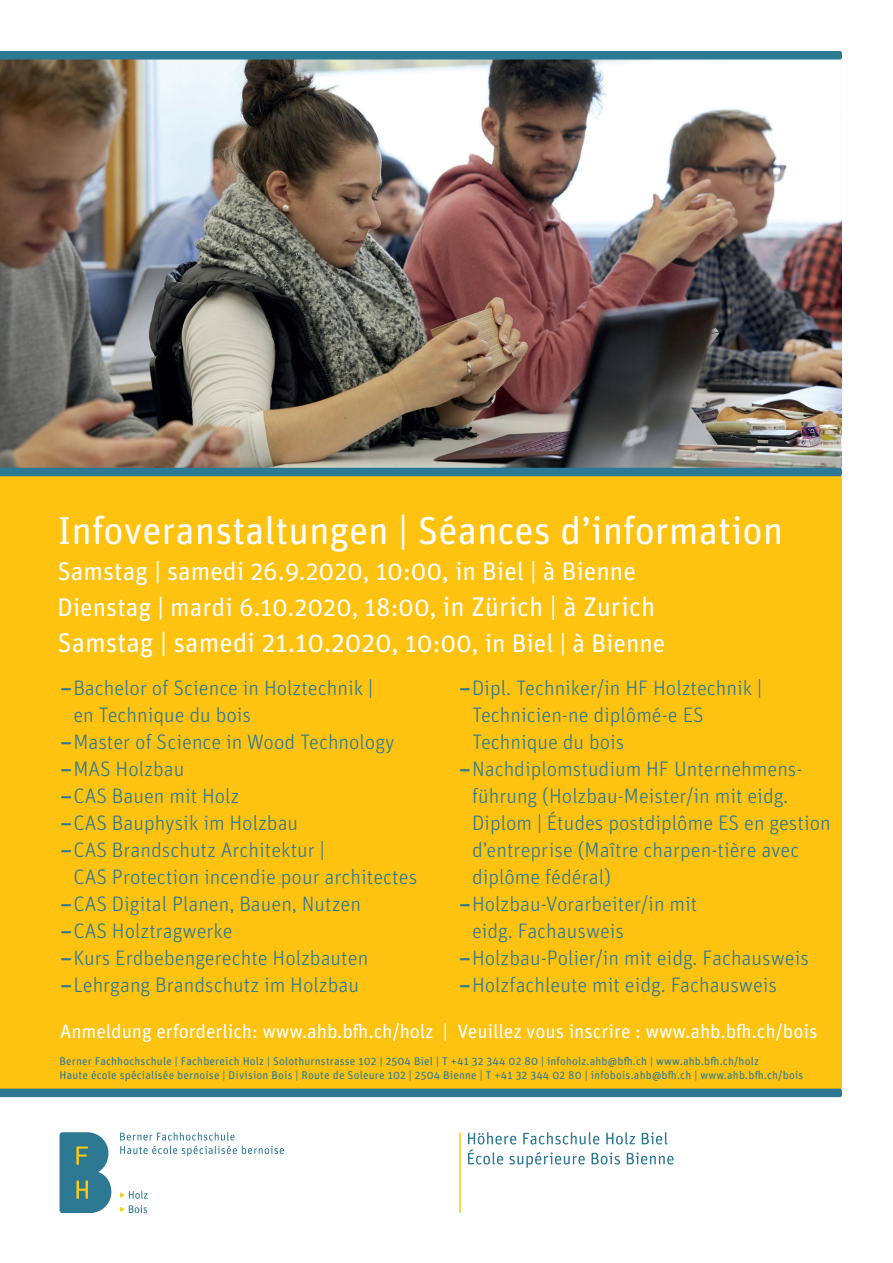
<style>
.page{position:relative;width:893px;height:1263px;background:#fff}
.page>*{position:absolute;margin:0;border:0;box-sizing:border-box;transform-origin:0 0}
.t1{font:39px "Unit Rounded Pro";color:#fff}
.t2{font:27px "Unit Rounded Pro";color:#fff}
.t3{font:25.5px/36px "Unit Rounded Pro";color:#fff}
.t4{font:300 21px "Unit Rounded Pro";color:#2d7993}
.t5{font:19.5px "Unit Rounded Pro";letter-spacing:-.005em;color:#fff}
.t6{font:11.25px/13.6px "Unit Rounded Pro";letter-spacing:.015em;color:#2d7993}
.s1{font-size:27px}
.s2{font-size:25.5px}
.s3{font-weight:500}
</style>
<div class="page">
<div style="left:0;top:476px;width:842px;height:613px;background:#fec210"></div>
<img style="left:0;top:60px;width:842px;height:408px">
<svg style="left:60px;top:1132px;width:51px;height:81px;background:#4b8a97"></svg>
<svg style="left:120px;top:1132px;width:164px;height:24px"></svg>
<svg style="left:120px;top:1191px;width:28px;height:8px"></svg>
<svg style="left:120px;top:1205px;width:27px;height:8px"></svg>
<svg style="left:0;top:51px;width:842px;height:9px;background:#347c94"></svg>
<div style="left:0;top:468px;width:842px;height:8px;background:#2d7993"></div>
<hr style="left:459px;top:1132px;width:2px;height:81px;background:#feca0a">
<svg style="left:468px;top:1132px;width:206px;height:36px"></svg>
<div style="left:0;top:1089px;width:842px;height:8px;background:#2d7993"></div>
<h1 class="t1" style="left:57px;top:504px;width:727px">Infoveranstaltungen | Séances d’information</h1>
<p class="t3" style="left:57px;top:552px;width:599px">Samstag | samedi 26.9.2020, 10:00, in Biel | à Bienne<br>Dienstag | mardi 6.10.2020, 18:00, <span class="s1">in Zürich | à Zurich</span></p>
<p class="t2" style="left:57px;top:624px;width:609px">Samstag | samedi 21.10.2020, <span class="s2">10:00, in Biel | à Bienne</span></p>
<p class="t4" style="left:61px;top:674px;width:314px"><span class="s3">–</span>Bachelor of Science in Holztechnik |</p>
<p class="t4" style="left:73px;top:701px;width:179px">en Technique du bois</p>
<p class="t4" style="left:61px;top:728px;width:336px"><span class="s3">–</span>Master of Science in Wood Technology</p>
<p class="t4" style="left:61px;top:755px;width:125px"><span class="s3">–</span>MAS Holzbau</p>
<p class="t4" style="left:61px;top:782px;width:180px"><span class="s3">–</span>CAS Bauen mit Holz</p>
<p class="t4" style="left:61px;top:809px;width:239px"><span class="s3">–</span>CAS Bauphysik im Holzbau</p>
<p class="t4" style="left:61px;top:836px;width:266px"><span class="s3">–</span>CAS Brandschutz Architektur |</p>
<p class="t4" style="left:73px;top:863px;width:345px">CAS Protection incendie pour architectes</p>
<p class="t4" style="left:61px;top:890px;width:302px"><span class="s3">–</span>CAS Digital Planen, Bauen, Nutzen</p>
<p class="t4" style="left:61px;top:917px;width:174px"><span class="s3">–</span>CAS Holztragwerke</p>
<p class="t4" style="left:61px;top:944px;width:309px"><span class="s3">–</span>Kurs Erdbebengerechte Holzbauten</p>
<p class="t4" style="left:61px;top:971px;width:300px"><span class="s3">–</span>Lehrgang Brandschutz im Holzbau</p>
<p class="t4" style="left:459px;top:674px;width:304px"><span class="s3">–</span>Dipl. Techniker/in HF Holztechnik |</p>
<p class="t4" style="left:472px;top:701px;width:234px">Technicien-ne diplômé-e ES</p>
<p class="t4" style="left:472px;top:728px;width:154px">Technique du bois</p>
<p class="t4" style="left:459px;top:755px;width:345px"><span class="s3">–</span>Nachdiplomstudium HF Unternehmens-</p>
<p class="t4" style="left:472px;top:782px;width:318px">führung (Holzbau-Meister/in mit eidg.</p>
<p class="t4" style="left:472px;top:809px;width:360px">Diplom | Études postdiplôme ES en gestion</p>
<p class="t4" style="left:472px;top:836px;width:329px">d’entreprise (Maître charpen-tière avec</p>
<p class="t4" style="left:472px;top:863px;width:140px">diplôme fédéral)</p>
<p class="t4" style="left:459px;top:890px;width:240px"><span class="s3">–</span>Holzbau-Vorarbeiter/in mit</p>
<p class="t4" style="left:472px;top:917px;width:154px">eidg. Fachausweis</p>
<p class="t4" style="left:459px;top:944px;width:351px"><span class="s3">–</span>Holzbau-Polier/in mit eidg. Fachausweis</p>
<p class="t4" style="left:459px;top:971px;width:319px"><span class="s3">–</span>Holzfachleute mit eidg. Fachausweis</p>
<p class="t5" style="left:60px;top:1017px;width:759px">Anmeldung erforderlich: www.ahb.bfh.ch/holz | Veuillez vous inscrire : www.ahb.bfh.ch/bois</p>
<p class="t6" style="left:60px;top:1054px;width:745px">Berner Fachhochschule | Fachbereich Holz | Solothurnstrasse 102 | 2504 Biel | T +41 32 344 02 80 | infoholz.ahb@bfh.ch | www.ahb.bfh.ch/holz<br>Haute école spécialisée bernoise | Division Bois | Route de Soleure 102 | 2504 Bienne | T +41 32 344 02 80 | infobois.ahb@bfh.ch | www.ahb.bfh.ch/bois</p>
</div>
